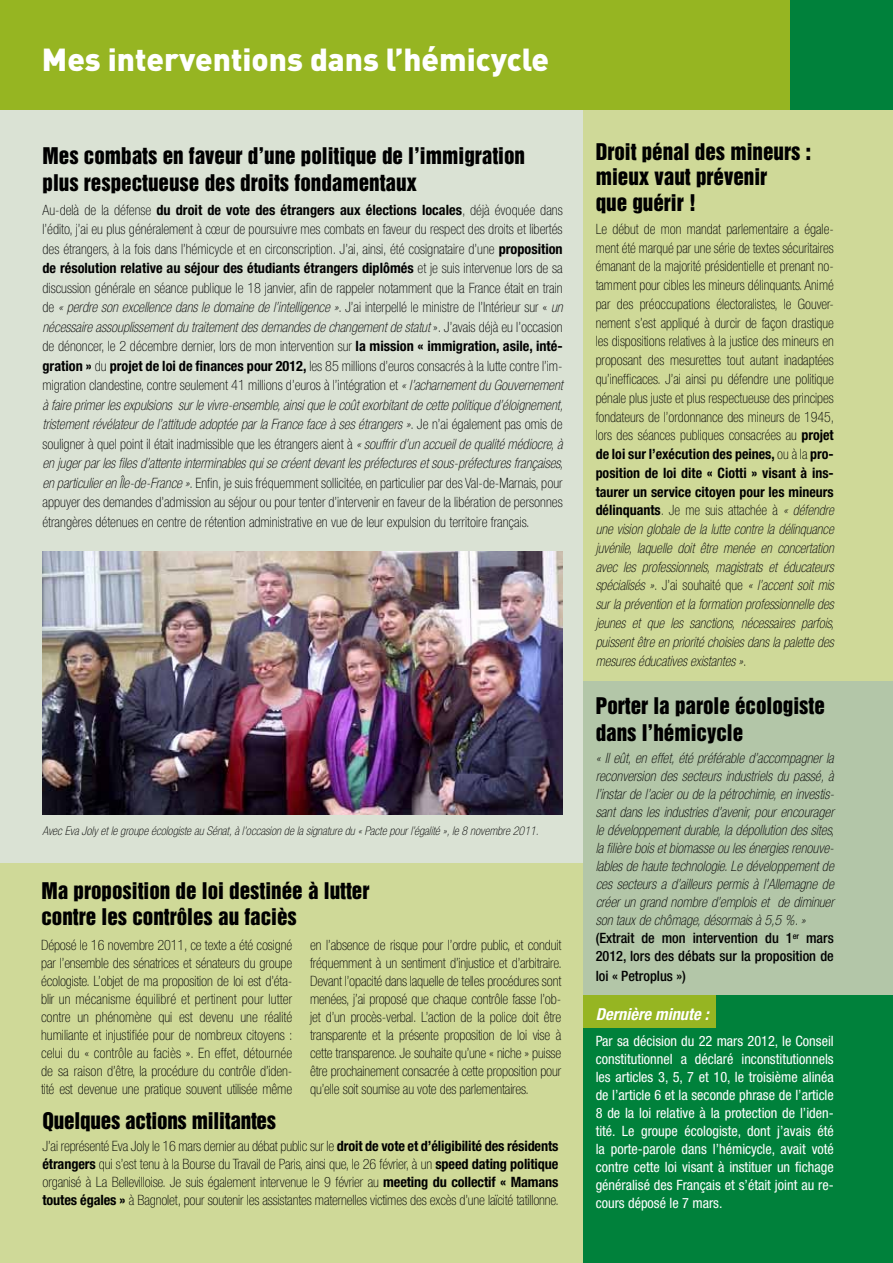
<style>
.page{position:relative;width:893px;height:1263px;background:#dae2d4}
.page>*{position:absolute;margin:0;border:0;box-sizing:border-box;transform-origin:0 0}
.t1{font:900 31.5px "DIN";color:#fff}
.t2{font:21px/25.5px "Helvetica Inserat";color:#000}
.t3{font:italic 700 condensed 16.5px "Helvetica Neue";color:#fff}
.t4{font:100 condensed 14.25px/18.8px "Helvetica Neue";letter-spacing:-.01em;color:#000;text-align:justify}
.t5{font:italic 100 condensed 14.25px/18px "Helvetica Neue";color:#000}
.t6{font:condensed 14.25px/18px "Helvetica Neue";color:#fff;text-align:justify}
.t7{font:500 condensed 14.25px "Helvetica Neue";color:#000}
.t8{font:italic 100 condensed 12px "Helvetica Neue";color:#000}
.s1{font-weight:700}
.s2{font-style:italic}
.s3{font-weight:500;font-style:normal}
</style>
<div class="page">
<div style="left:0;top:863px;width:893px;height:400px;background:#cfd998"></div>
<div style="left:583px;top:0;width:310px;height:1018px;background:#cfd998"></div>
<div style="left:0;top:0;width:893px;height:109px;background:#96b522"></div>
<div style="left:791px;top:0;width:102px;height:109px;background:#00813b"></div>
<div style="left:583px;top:991px;width:310px;height:272px;background:#00813b"></div>
<div style="left:583px;top:682px;width:310px;height:313px;background:#b3c6a8"></div>
<div style="left:583px;top:995px;width:133px;height:33px;background:#96b522"></div>
<img style="left:43px;top:551px;width:520px;height:264px">
<h1 class="t1" style="left:42px;top:38px;width:509px">Mes interventions dans l’hémicycle</h1>
<h2 class="t2" style="left:43px;top:143px;width:484px;line-height:27px">Mes combats en faveur d’une politique de l’immigration plus respectueuse des droits fondamentaux</h2>
<p class="t4" style="left:43px;top:200px;width:522px;line-height:19.5px">Au-delà de la défense <span class="s1">du droit de vote des étrangers aux élections locales</span>, déjà évoquée dans l’édito, j’ai eu plus généralement à cœur de poursuivre mes combats en faveur du respect des droits et libertés des étrangers, à la fois dans l’hémicycle et en circonscription. J’ai, ainsi, été cosignataire d’une <span class="s1">proposition de résolution relative au séjour des étudiants étrangers diplômés</span> et je suis intervenue lors de sa discussion générale en séance publique le 18 janvier, afin de rappeler notamment que la France était en train de <span class="s2">« perdre son excellence dans le domaine de l’intelligence »</span>. J’ai interpellé le ministre de l’Intérieur sur « <span class="s2">un nécessaire assouplissement du traitement des demandes de changement de statut</span> ». J’avais déjà eu l’occasion de dénoncer, le 2 décembre dernier, lors de mon intervention sur <span class="s1">la mission « immigration, asile, inté&shy;gration »</span> du <span class="s1">projet de loi de finances pour 2012,</span> les 85 millions d’euros consacrés à la lutte contre l’im&shy;migration clandestine, contre seulement 41 millions d’euros à l’intégration et <span class="s2">« l’acharnement du Gouvernement à faire primer les expulsions sur le vivre-ensemble, ainsi que le coût exorbitant de cette politique d’éloignement, tristement révélateur de l’attitude adoptée par la France face à ses étrangers »</span>. Je n’ai également pas omis de souligner à quel point il était inadmissible que les étrangers aient à <span class="s2">« souffrir d’un accueil de qualité médiocre, à en juger par les files d’attente interminables qui se créent devant les préfectures et sous-préfectures françaises, en particulier en Île-de-France »</span>. Enfin, je suis fréquemment sollicitée, en particulier par des Val-de-Marnais, pour appuyer des demandes d’admission au séjour ou pour tenter d’intervenir en faveur de la libération de personnes étrangères détenues en centre de rétention administrative en vue de leur expulsion du territoire français.</p>
<p class="t8" style="left:43px;top:824px;width:498px">Avec Eva Joly et le groupe écologiste au Sénat, à l’occasion de la signature du « Pacte pour l’égalité », le 8 novembre 2011.</p>
<h2 class="t2" style="left:41px;top:879px;width:329px">Ma proposition de loi destinée à lutter contre les contrôles au faciès</h2>
<p class="t4" style="left:41px;top:935px;width:253px;line-height:18px">Déposé le 16 novembre 2011, ce texte a été cosigné par l’ensemble des sénatrices et sénateurs du groupe écologiste. L’objet de ma proposition de loi est d’éta&shy;blir un mécanisme équilibré et pertinent pour lutter contre un phénomène qui est devenu une réalité humiliante et injustifiée pour de nombreux citoyens : celui du « contrôle au faciès ». En effet, détournée de sa raison d’être, la procédure du contrôle d’iden&shy;tité est devenue une pratique souvent utilisée même</p>
<p class="t4" style="left:310px;top:935px;width:253px;line-height:18px">en l’absence de risque pour l’ordre public, et conduit fréquemment à un sentiment d’injustice et d’arbitraire.<br>Devant l’opacité dans laquelle de telles procédures sont menées, j’ai proposé que chaque contrôle fasse l’ob&shy;jet d’un procès-verbal. L’action de la police doit être transparente et la présente proposition de loi vise à cette transparence. Je souhaite qu’une « niche » puisse être prochainement consacrée à cette proposition pour qu’elle soit soumise au vote des parlementaires.</p>
<h2 class="t2" style="left:43px;top:1108px;width:235px">Quelques actions militantes</h2>
<p class="t4" style="left:43px;top:1137px;width:518px;line-height:18px">J’ai représenté Eva Joly le 16 mars dernier au débat public sur le <span class="s1">droit de vote et d’éligibilité des résidents étrangers</span> qui s’est tenu à la Bourse du Travail de Paris, ainsi que, le 26 février, à un <span class="s1">speed dating politique </span>organisé à La Bellevilloise. Je suis également intervenue le 9 février au <span class="s1">meeting du collectif « Mamans toutes égales »</span> à Bagnolet, pour soutenir les assistantes maternelles victimes des excès d’une laïcité tatillonne.</p>
<h2 class="t2" style="left:596px;top:139px;width:217px">Droit pénal des mineurs : mieux vaut prévenir<br>que guérir !</h2>
<p class="t4" style="left:596px;top:219px;width:240px">Le début de mon mandat parlementaire a égale&shy;ment été marqué par une série de textes sécuritaires émanant de la majorité présidentielle et prenant no&shy;tamment pour cibles les mineurs délinquants. Animé par des préoccupations électoralistes, le Gouver&shy;nement s’est appliqué à durcir de façon drastique les dispositions relatives à la justice des mineurs en proposant des mesurettes tout autant inadaptées qu’inefficaces. J’ai ainsi pu défendre une politique pénale plus juste et plus respectueuse des principes fondateurs de l’ordonnance des mineurs de 1945, lors des séances publiques consacrées au <span class="s1">projet de loi sur l’exécution des peines,</span> ou à la <span class="s1">pro&shy;position de loi dite « Ciotti » visant à ins&shy;taurer un service citoyen pour les mineurs délinquants</span>. Je me suis attachée à <span class="s2">« défendre une vision globale de la lutte contre la délinquance juvénile, laquelle doit être menée en concertation avec les professionnels, magistrats et éducateurs spécialisés »</span>. J’ai souhaité que <span class="s2">« l’accent soit mis sur la prévention et la formation professionnelle des jeunes et que les sanctions, nécessaires parfois, puissent être en priorité choisies dans la palette des mesures éducatives existantes »</span>.</p>
<h2 class="t2" style="left:596px;top:693px;width:231px;line-height:27px">Porter la parole écologiste dans l’hémicycle</h2>
<p class="t5" style="left:596px;top:749px;width:240px">« Il eût, en effet, été préférable d’accompagner la reconversion des secteurs industriels du passé, à l’instar de l’acier ou de la pétrochimie, en investis&shy;sant dans les industries d’avenir, pour encourager le développement durable, la dépollution des sites, la filière bois et biomasse ou les énergies renouve&shy;lables de haute technologie. Le développement de ces secteurs a d’ailleurs permis à l’Allemagne de créer un grand nombre d’emplois et de diminuer son taux de chômage, désormais à 5,5 %. » <span class="s3">(Extrait de mon intervention du 1</span><sup>er</sup> <span class="s3">mars 2012, lors des débats sur la proposition de</span></p>
<p class="t7" style="left:596px;top:967px;width:92px">loi « Petroplus »)</p>
<p class="t3" style="left:596px;top:1004px;width:114px">Dernière minute :</p>
<p class="t6" style="left:596px;top:1032px;width:240px">Par sa décision du 22 mars 2012, le Conseil constitutionnel a déclaré inconstitutionnels les articles 3, 5, 7 et 10, le troisième alinéa de l’article 6 et la seconde phrase de l’article 8 de la loi relative à la protection de l’iden&shy;tité. Le groupe écologiste, dont j’avais été la porte-parole dans l’hémicycle, avait voté contre cette loi visant à instituer un fichage généralisé des Français et s’était joint au re&shy;cours déposé le 7 mars.</p>
</div>
